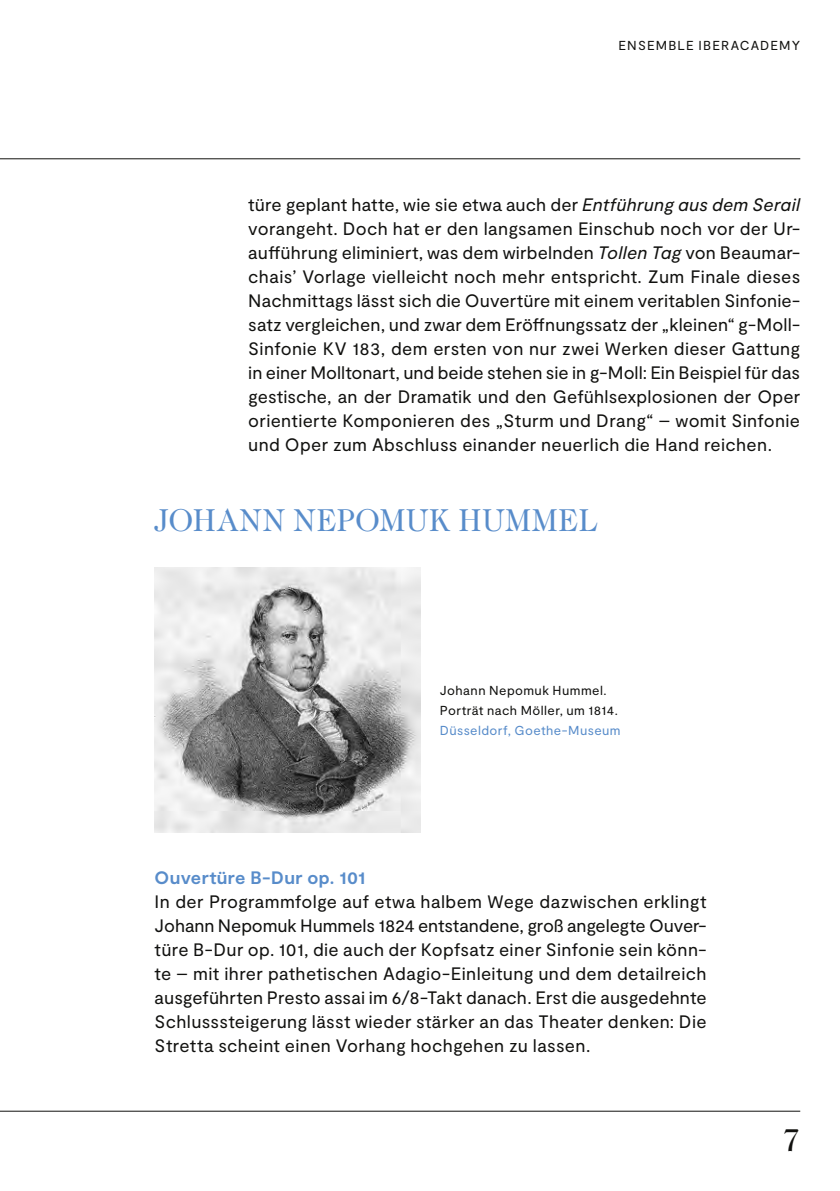
<style>
.page{position:relative;width:840px;height:1191px;background:#fff}
.page>*{position:absolute;margin:0;border:0;box-sizing:border-box;transform-origin:0 0}
.t1{font:32px "Caslon 224 Std";letter-spacing:.025em;color:#588cca}
.t2{font:32px "Caslon 224 Std";color:#11110f}
.t3{font:18px/24px "Moderat";letter-spacing:.02em;color:#11110f;text-align:justify}
.t4{font:700 18px "Moderat";letter-spacing:.02em;color:#588cca}
.t5{font:13px/20px "Moderat";letter-spacing:.035em;color:#11110f}
.t6{font:13px "Moderat";letter-spacing:.03em;color:#588cca}
.t7{font:13px "Moderat";letter-spacing:.085em;color:#11110f}
.s1{font-style:italic}
</style>
<div class="page">
<img style="left:154px;top:567px;width:266px;height:265px">
<hr style="left:0;top:158px;width:799px;height:1px;background:#11110f">
<hr style="left:0;top:1110px;width:799px;height:1px;background:#11110f">
<p class="t7" style="left:618px;top:38px;width:183px">ENSEMBLE IBERACADEMY</p>
<p class="t3" style="left:248px;top:193px;width:553px">türe geplant hatte, wie sie etwa auch der <span class="s1">Entführung aus dem Serail </span>vorangeht. Doch hat er den langsamen Einschub noch vor der Ur&shy;aufführung eliminiert, was dem wirbelnden <span class="s1">Tollen Tag</span> von Beaumar&shy;chais’ Vorlage vielleicht noch mehr entspricht. Zum Finale dieses Nachmittags lässt sich die Ouvertüre mit einem veritablen Sinfonie&shy;satz vergleichen, und zwar dem Eröffnungssatz der „kleinen“ g-Moll-Sinfonie KV 183, dem ersten von nur zwei Werken dieser Gattung in einer Molltonart, und beide stehen sie in g-Moll: Ein Beispiel für das gestische, an der Dramatik und den Gefühlsexplosionen der Oper orientierte Komponieren des „Sturm und Drang“ – womit Sinfonie und Oper zum Abschluss einander neuerlich die Hand reichen.</p>
<h1 class="t1" style="left:154px;top:502px;width:444px">JOHANN NEPOMUK HUMMEL</h1>
<p class="t5" style="left:439px;top:680px;width:179px">Johann Nepomuk Hummel.<br>Porträt nach Möller, um 1814.</p>
<p class="t6" style="left:439px;top:723px;width:182px">Düsseldorf, Goethe-Museum</p>
<p class="t4" style="left:154px;top:866px;width:212px">Ouvertüre B-Dur op. 101</p>
<p class="t3" style="left:154px;top:889px;width:553px">In der Programmfolge auf etwa halbem Wege dazwischen erklingt Johann Nepomuk Hummels 1824 entstandene, groß angelegte Ouver&shy;türe B-Dur op. 101, die auch der Kopfsatz einer Sinfonie sein könn&shy;te – mit ihrer pathetischen Adagio-Einleitung und dem detailreich ausgeführten Presto assai im 6/8-Takt danach. Erst die ausgedehnte Schlusssteigerung lässt wieder stärker an das Theater denken: Die Stretta scheint einen Vorhang hochgehen zu lassen.</p>
<h1 class="t2" style="left:782px;top:1121px;width:19px">7</h1>
</div>
